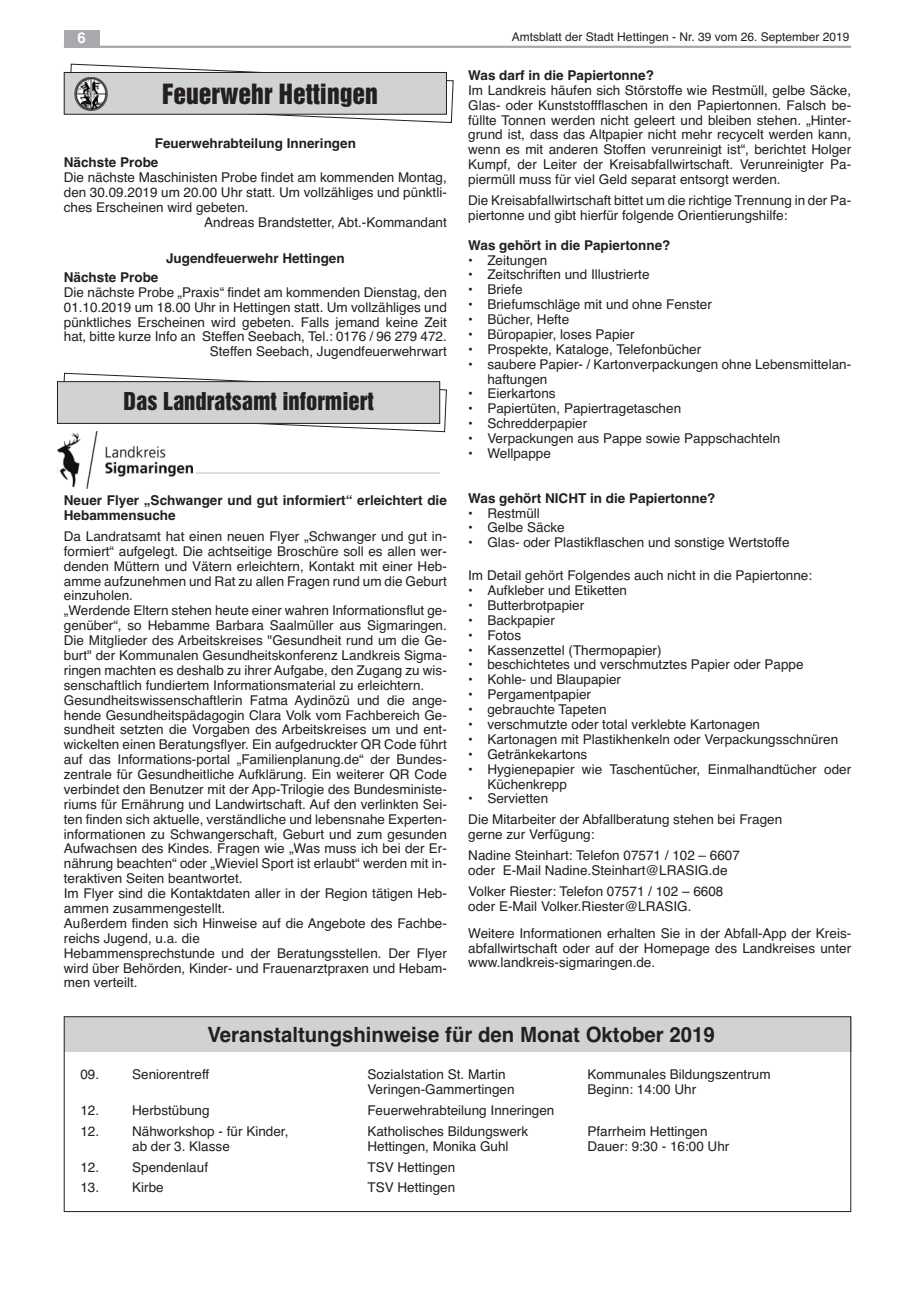
<style>
.page{position:relative;width:915px;height:1297px;background:#fff}
.page>*{position:absolute;margin:0;border:0;box-sizing:border-box;transform-origin:0 0}
.t1{font:25.5px "Helvetica Inserat";color:#231f20}
.t2{font:22.5px "Helvetica Inserat";color:#231f20}
.t3{font:700 21px "Helvetica";color:#231f20}
.t4{font:700 15px "Helvetica";color:#fff}
.t5{font:13.5px/14.9px "Helvetica";color:#231f20}
.t6{font:700 13.5px/19.2px "Helvetica";color:#231f20}
.t7{font:12px "Helvetica";color:#231f20}
</style>
<div class="page">
<svg style="left:70px;top:63px;width:384px;height:60px"></svg>
<div style="left:64px;top:72px;width:382px;height:42px;background:#d1d2d4"></div>
<div style="left:64px;top:72px;width:382px;height:43px;border:1px solid #231f20"></div>
<img style="left:73px;top:77px;width:35px;height:35px;border-radius:50%">
<div style="left:64px;top:1017px;width:786px;height:34px;background:#d1d2d4"></div>
<div style="left:64px;top:1016px;width:786px;height:196px;border:1px solid #231f20"></div>
<svg style="left:63px;top:372px;width:384px;height:60px"></svg>
<div style="left:57px;top:382px;width:382px;height:41px;background:#d1d2d4"></div>
<div style="left:57px;top:381px;width:383px;height:43px;border:1px solid #231f20"></div>
<hr style="left:196px;top:472px;width:244px;height:1px;background:#dcdddf">
<div style="left:52px;top:429px;width:142px;height:60px;background:#fff"></div>
<img style="left:57px;top:432px;width:135px;height:57px">
<hr style="left:64px;top:46px;width:786px;height:2px;background:#a8a9ad">
<div style="left:64px;top:30px;width:35px;height:17px;background:#a8a9ad"></div>
<p class="t4" style="left:77px;top:29px;width:10px">6</p>
<p class="t7" style="left:511px;top:30px;width:339px">Amtsblatt der Stadt Hettingen - Nr. 39 vom 26. September 2019</p>
<h1 class="t1" style="left:162px;top:83px;width:217px">Feuerwehr Hettingen</h1>
<p class="t6" style="left:64px;top:134px;width:293px;text-indent:91px">Feuerwehrabteilung Inneringen<br>Nächste Probe</p>
<p class="t5" style="left:64px;top:170px;width:384px">Die nächste Maschinisten Probe findet am kommenden Montag,</p>
<p class="t5" style="left:64px;top:185px;width:384px">den 30.09.2019 um 20.00 Uhr statt. Um vollzähliges und pünktli-</p>
<p class="t5" style="left:64px;top:200px;width:186px">ches Erscheinen wird gebeten.</p>
<p class="t5" style="left:204px;top:215px;width:244px">Andreas Brandstetter, Abt.-Kommandant</p>
<p class="t6" style="left:166px;top:248px;width:180px">Jugendfeuerwehr Hettingen</p>
<p class="t6" style="left:64px;top:268px;width:96px">Nächste Probe</p>
<p class="t5" style="left:64px;top:285px;width:384px;text-align:right">Die nächste Probe „Praxis“ findet am kommenden Dienstag, den 01.10.2019 um 18.00 Uhr in Hettingen statt. Um vollzähliges und pünktliches Erscheinen wird gebeten. Falls jemand keine Zeit hat, bitte kurze Info an Steffen Seebach, Tel.: 0176 / 96 279 472.<br>Steffen Seebach, Jugendfeuerwehrwart</p>
<h2 class="t2" style="left:124px;top:392px;width:251px">Das Landratsamt informiert</h2>
<p class="t6" style="left:64px;top:493px;width:384px;line-height:14.9px">Neuer Flyer „Schwanger und gut informiert“ erleichtert die<br>Hebammensuche</p>
<p class="t5" style="left:64px;top:529px;width:384px">Da Landratsamt hat einen neuen Flyer „Schwanger und gut in&shy;formiert“ aufgelegt. Die achtseitige Broschüre soll es allen wer&shy;denden Müttern und Vätern erleichtern, Kontakt mit einer Heb&shy;amme aufzunehmen und Rat zu allen Fragen rund um die Geburt einzuholen.<br>„Werdende Eltern stehen heute einer wahren Informationsflut ge&shy;genüber“, so Hebamme Barbara Saalmüller aus Sigmaringen.<br>Die Mitglieder des Arbeitskreises "Gesundheit rund um die Ge&shy;burt" der Kommunalen Gesundheitskonferenz Landkreis Sigma&shy;ringen machten es deshalb zu ihrer Aufgabe, den Zugang zu wis&shy;senschaftlich fundiertem Informationsmaterial zu erleichtern.<br>Gesundheitswissenschaftlerin Fatma Aydinözü und die ange&shy;hende Gesundheitspädagogin Clara Volk vom Fachbereich Ge&shy;sundheit setzten die Vorgaben des Arbeitskreises um und ent&shy;wickelten einen Beratungsflyer. Ein aufgedruckter QR Code führt auf das Informations-portal „Familienplanung.de“ der Bundes&shy;zentrale für Gesundheitliche Aufklärung. Ein weiterer QR Code verbindet den Benutzer mit der App-Trilogie des Bundesministe&shy;riums für Ernährung und Landwirtschaft. Auf den verlinkten Sei&shy;ten finden sich aktuelle, verständliche und lebensnahe Experten&shy;informationen zu Schwangerschaft, Geburt und zum gesunden Aufwachsen des Kindes. Fragen wie „Was muss ich bei der Er&shy;nährung beachten“ oder „Wieviel Sport ist erlaubt“ werden mit in&shy;teraktiven Seiten beantwortet.<br>Im Flyer sind die Kontaktdaten aller in der Region tätigen Heb&shy;ammen zusammengestellt.<br>Außerdem finden sich Hinweise auf die Angebote des Fachbe&shy;reichs Jugend, u.a. die<br>Hebammensprechstunde und der Beratungsstellen. Der Flyer wird über Behörden, Kinder- und Frauenarztpraxen und Hebam&shy;men verteilt.</p>
<p class="t6" style="left:468px;top:66px;width:187px">Was darf in die Papiertonne?</p>
<p class="t5" style="left:468px;top:83px;width:384px;text-align:justify">Im Landkreis häufen sich Störstoffe wie Restmüll, gelbe Säcke, Glas- oder Kunststoffflaschen in den Papiertonnen. Falsch be&shy;füllte Tonnen werden nicht geleert und bleiben stehen. „Hinter&shy;grund ist, dass das Altpapier nicht mehr recycelt werden kann, wenn es mit anderen Stoffen verunreinigt ist“, berichtet Holger Kumpf, der Leiter der Kreisabfallwirtschaft. Verunreinigter Pa&shy;piermüll muss für viel Geld separat entsorgt werden.</p>
<p class="t5" style="left:468px;top:193px;width:384px">Die Kreisabfallwirtschaft bittet um die richtige Trennung in der Pa&shy;piertonne und gibt hierfür folgende Orientierungshilfe:</p>
<p class="t6" style="left:468px;top:235px;width:204px">Was gehört in die Papiertonne?</p>
<p class="t5" style="left:468px;top:252px;width:81px">• Zeitungen</p>
<p class="t5" style="left:468px;top:267px;width:183px">• Zeitschriften und Illustrierte</p>
<p class="t5" style="left:468px;top:282px;width:56px">• Briefe</p>
<p class="t5" style="left:468px;top:297px;width:245px">• Briefumschläge mit und ohne Fenster</p>
<p class="t5" style="left:468px;top:312px;width:102px">• Bücher, Hefte</p>
<p class="t5" style="left:468px;top:327px;width:168px">• Büropapier, loses Papier</p>
<p class="t5" style="left:468px;top:342px;width:234px">• Prospekte, Kataloge, Telefonbücher</p>
<p class="t5" style="left:487px;top:357px;width:365px;text-indent:-19px">• saubere Papier- / Kartonverpackungen ohne Lebensmittelan&shy;haftungen</p>
<p class="t5" style="left:468px;top:386px;width:89px">• Eierkartons</p>
<p class="t5" style="left:468px;top:401px;width:214px">• Papiertüten, Papiertragetaschen</p>
<p class="t5" style="left:468px;top:416px;width:120px">• Schredderpapier</p>
<p class="t5" style="left:468px;top:431px;width:313px">• Verpackungen aus Pappe sowie Pappschachteln</p>
<p class="t5" style="left:468px;top:446px;width:84px">• Wellpappe</p>
<p class="t6" style="left:468px;top:488px;width:249px">Was gehört NICHT in die Papiertonne?</p>
<p class="t5" style="left:468px;top:505px;width:73px">• Restmüll</p>
<p class="t5" style="left:468px;top:520px;width:98px">• Gelbe Säcke</p>
<p class="t5" style="left:468px;top:535px;width:323px">• Glas- oder Plastikflaschen und sonstige Wertstoffe</p>
<p class="t5" style="left:468px;top:568px;width:345px">Im Detail gehört Folgendes auch nicht in die Papiertonne:</p>
<p class="t5" style="left:468px;top:583px;width:160px">• Aufkleber und Etiketten</p>
<p class="t5" style="left:468px;top:598px;width:117px">• Butterbrotpapier</p>
<p class="t5" style="left:468px;top:613px;width:88px">• Backpapier</p>
<p class="t5" style="left:468px;top:628px;width:54px">• Fotos</p>
<p class="t5" style="left:468px;top:642px;width:195px">• Kassenzettel (Thermopapier)</p>
<p class="t5" style="left:468px;top:657px;width:337px">• beschichtetes und verschmutztes Papier oder Pappe</p>
<p class="t5" style="left:468px;top:672px;width:154px">• Kohle- und Blaupapier</p>
<p class="t5" style="left:468px;top:687px;width:124px">• Pergamentpapier</p>
<p class="t5" style="left:468px;top:702px;width:140px">• gebrauchte Tapeten</p>
<p class="t5" style="left:468px;top:717px;width:293px">• verschmutzte oder total verklebte Kartonagen</p>
<p class="t5" style="left:468px;top:732px;width:371px">• Kartonagen mit Plastikhenkeln oder Verpackungsschnüren</p>
<p class="t5" style="left:468px;top:747px;width:120px">• Getränkekartons</p>
<p class="t5" style="left:487px;top:762px;width:365px;text-indent:-19px">• Hygienepapier wie Taschentücher, Einmalhandtücher oder<br>Küchenkrepp</p>
<p class="t5" style="left:468px;top:788px;width:315px;line-height:20.9px">• Servietten<br>Die Mitarbeiter der Abfallberatung stehen bei Fragen</p>
<p class="t5" style="left:468px;top:824px;width:273px;line-height:20.9px">gerne zur Verfügung:<br>Nadine Steinhart: Telefon 07571 / 102 – 6607</p>
<p class="t5" style="left:468px;top:860px;width:261px;line-height:20.9px">oder E-Mail Nadine.Steinhart@LRASIG.de<br>Volker Riester: Telefon 07571 / 102 – 6608</p>
<p class="t5" style="left:468px;top:893px;width:384px;line-height:26.8px">oder E-Mail Volker.Riester@LRASIG.<br>Weitere Informationen erhalten Sie in der Abfall-App der Kreis-</p>
<p class="t5" style="left:468px;top:940px;width:384px">abfallwirtschaft oder auf der Homepage des Landkreises unter www.landkreis-sigmaringen.de.</p>
<h3 class="t3" style="left:207px;top:1022px;width:509px">Veranstaltungshinweise für den Monat Oktober 2019</h3>
<p class="t5" style="left:80px;top:1067px;width:20px">09.</p>
<p class="t5" style="left:132px;top:1067px;width:79px">Seniorentreff</p>
<p class="t5" style="left:367px;top:1067px;width:140px">Sozialstation St. Martin</p>
<p class="t5" style="left:587px;top:1067px;width:185px">Kommunales Bildungszentrum</p>
<p class="t5" style="left:367px;top:1082px;width:149px">Veringen-Gammertingen</p>
<p class="t5" style="left:587px;top:1082px;width:110px">Beginn: 14:00 Uhr</p>
<p class="t5" style="left:80px;top:1103px;width:20px">12.</p>
<p class="t5" style="left:132px;top:1103px;width:79px">Herbstübung</p>
<p class="t5" style="left:367px;top:1103px;width:188px">Feuerwehrabteilung Inneringen</p>
<p class="t5" style="left:80px;top:1124px;width:20px">12.</p>
<p class="t5" style="left:132px;top:1124px;width:158px">Nähworkshop - für Kinder,</p>
<p class="t5" style="left:367px;top:1124px;width:162px">Katholisches Bildungswerk</p>
<p class="t5" style="left:587px;top:1124px;width:122px">Pfarrheim Hettingen</p>
<p class="t5" style="left:132px;top:1138px;width:99px">ab der 3. Klasse</p>
<p class="t5" style="left:367px;top:1138px;width:143px">Hettingen, Monika Guhl</p>
<p class="t5" style="left:587px;top:1138px;width:143px">Dauer: 9:30 - 16:00 Uhr</p>
<p class="t5" style="left:80px;top:1159px;width:20px">12.</p>
<p class="t5" style="left:132px;top:1159px;width:77px">Spendenlauf</p>
<p class="t5" style="left:367px;top:1159px;width:89px">TSV Hettingen</p>
<p class="t5" style="left:80px;top:1180px;width:20px">13.</p>
<p class="t5" style="left:132px;top:1180px;width:33px">Kirbe</p>
<p class="t5" style="left:367px;top:1180px;width:89px">TSV Hettingen</p>
</div>
